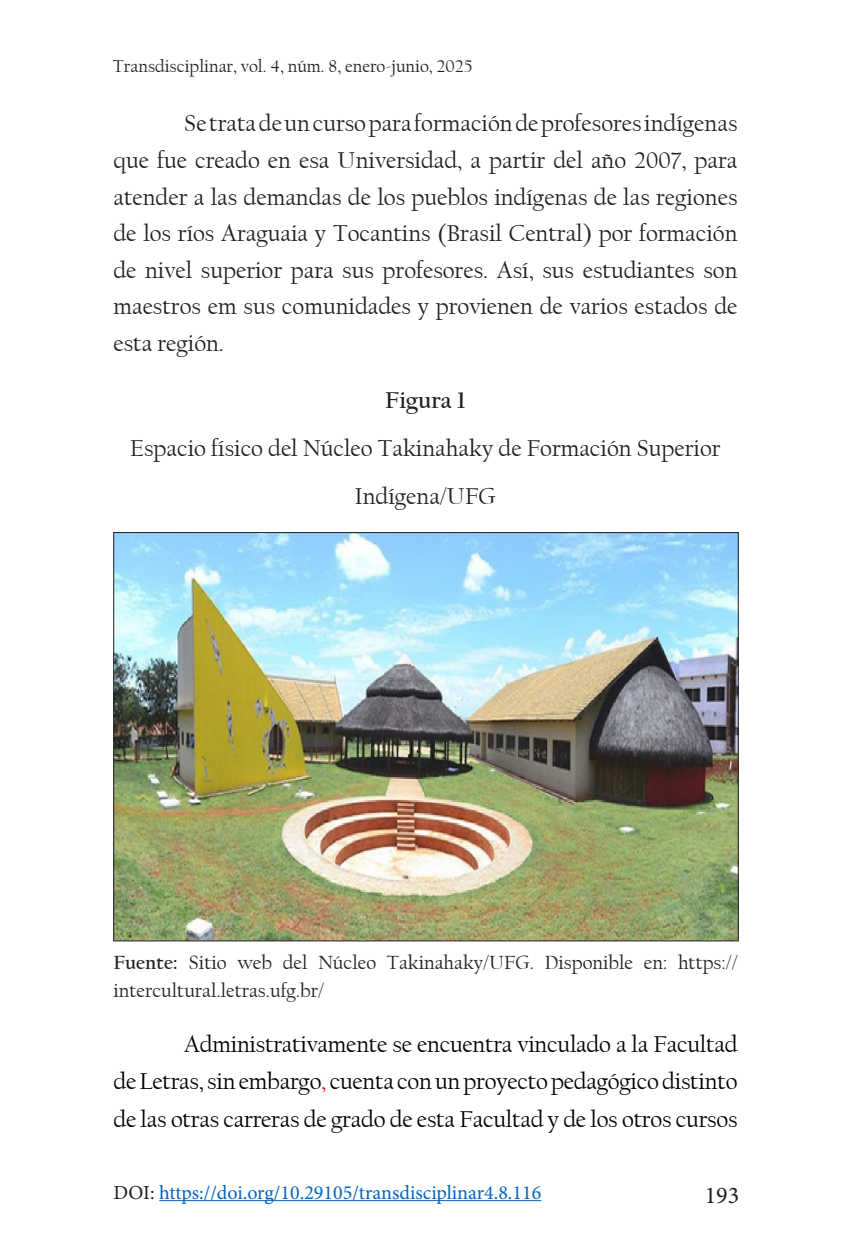
<style>
.page{position:relative;width:851px;height:1248px;background:#fff}
.page>*{position:absolute;margin:0;border:0;box-sizing:border-box;transform-origin:0 0}
.Trans_Texto_2{font:24px/36.6px "Californian FB";color:#231f20;text-align:justify}
.Trans_Texto_2-2{font:24px/37.4px "Californian FB";letter-spacing:-.01em;color:#000;text-align:justify}
.Trans_Título_Cuadros{font:24px/48px "Californian FB";color:#231f20;text-align:center}
.Trans_Título_Cuadros-2{font:700 24px "Californian FB";color:#231f20}
.t1{font:24px "Minion Pro";color:#231f20}
.Trans_Fuente{font:20px/28px "Californian FB";color:#231f20}
.t2{font:20px "Minion Pro";color:#0563c1}
.t3{font:18px "Californian FB";color:#231f20}
.s1{font-weight:700}
.s2{color:#f00}
.s3{color:#231f20}
</style>
<div class="page">
<hr style="left:159px;top:1199px;width:382px;height:1px;background:#0563c1">
<img style="left:115px;top:534px;width:621px;height:405px">
<p class="t3" style="left:113px;top:56px;width:361px">Transdisciplinar, vol. 4, núm. 8, enero-junio, 2025</p>
<p class="Trans_Texto_2" style="left:113px;top:105px;width:625px;text-indent:71px">Se trata de un curso para formación de profesores indígenas que fue creado en esa Universidad, a partir del año 2007, para atender a las demandas de los pueblos indígenas de las regiones de los ríos Araguaia y Tocantins (Brasil Central) por formación de nivel superior para sus profesores. Así, sus estudiantes son maestros em sus comunidades y provienen de varios estados de esta región.</p>
<p class="Trans_Título_Cuadros-2" style="left:385px;top:387px;width:82px">Figura 1</p>
<p class="Trans_Título_Cuadros" style="left:130px;top:424px;width:591px">Espacio físico del Núcleo Takinahaky de Formación Superior<br>Indígena/UFG</p>
<p class="Trans_Fuente" style="left:113px;top:948px;width:625px"><span class="s1">Fuente:</span> Sitio web del Núcleo Takinahaky/UFG. Disponible en: https:// intercultural.letras.ufg.br/</p>
<p class="Trans_Texto_2-2" style="left:113px;top:1025px;width:625px;text-indent:71px">Administrativamente se encuentra vinculado a la Facultad de Letras, sin embargo<span class="s2">,</span> cuenta con un proyecto pedagógico distinto de las otras carreras de grado de esta Facultad y de los otros cursos</p>
<p class="t2" style="left:113px;top:1178px;width:429px"><span class="s3">DOI:</span> https://doi.org/10.29105/transdisciplinar4.8.116</p>
<p class="t1" style="left:704px;top:1178px;width:36px">193</p>
</div>
